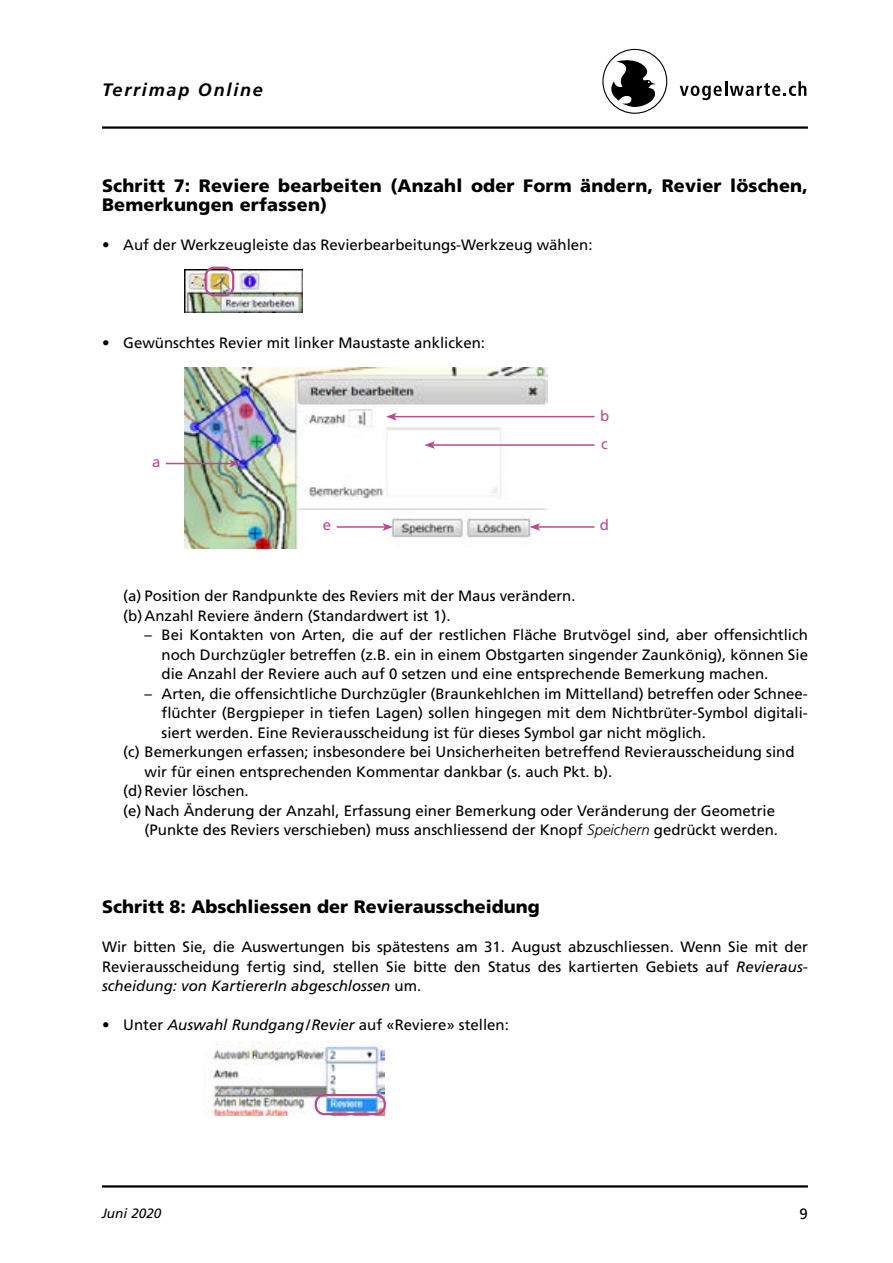
<style>
.page{position:relative;width:893px;height:1263px;background:#fff}
.page>*{position:absolute;margin:0;border:0;box-sizing:border-box;transform-origin:0 0}
.t1{font:900 18px/19.5px "Frutiger LT Std";letter-spacing:.01em;color:#000}
.t2{font:italic 700 18px "Frutiger LT Std";letter-spacing:.1em;color:#000}
.t3{font:15px/19.5px "Frutiger LT Std";color:#000;text-align:justify}
.t4{font:15px/27.6px "Frutiger LT Std";color:#ba4a90}
.t5{font:italic 13.5px "Frutiger LT Std";color:#000}
.s1{font-weight:300;font-style:italic}
.s2{font-style:italic}
</style>
<div class="page">
<hr style="left:102px;top:126px;width:706px;height:3px;background:#000">
<hr style="left:102px;top:1185px;width:706px;height:2px;background:#000">
<svg style="left:680px;top:81px;width:126px;height:19px"></svg>
<svg style="left:611px;top:56px;width:45px;height:51px"></svg>
<div style="left:602px;top:49px;width:65px;height:65px;border:1px solid #000;border-radius:50%"></div>
<img style="left:184px;top:269px;width:118px;height:44px">
<div style="left:205px;top:267px;width:29px;height:29px;border:2px solid #ba4a90;border-radius:9px"></div>
<img style="left:185px;top:367px;width:363px;height:181px">
<hr style="left:166px;top:463px;width:66px;height:1px;background:#ba4a90">
<svg style="left:229px;top:460px;width:11px;height:7px"></svg>
<hr style="left:394px;top:416px;width:200px;height:1px;background:#ba4a90">
<svg style="left:386px;top:413px;width:11px;height:7px"></svg>
<hr style="left:433px;top:444px;width:161px;height:2px;background:#ba4a90">
<svg style="left:424px;top:441px;width:11px;height:8px"></svg>
<hr style="left:538px;top:526px;width:56px;height:2px;background:#ba4a90">
<svg style="left:530px;top:523px;width:10px;height:8px"></svg>
<hr style="left:337px;top:526px;width:48px;height:2px;background:#ba4a90">
<svg style="left:382px;top:523px;width:11px;height:8px"></svg>
<img style="left:203px;top:1041px;width:181px;height:75px">
<div style="left:315px;top:1094px;width:71px;height:21px;border:2px solid #ba4a90;border-radius:9px"></div>
<p class="t2" style="left:102px;top:79px;width:162px">Terrimap Online</p>
<p class="t1" style="left:102px;top:176px;width:707px">Schritt 7: Reviere bearbeiten (Anzahl oder Form ändern, Revier löschen,<br>Bemerkungen erfassen)</p>
<p class="t3" style="left:102px;top:235px;width:492px">• Auf der Werkzeugleiste das Revierbearbeitungs-Werkzeug wählen:</p>
<p class="t3" style="left:102px;top:333px;width:385px">• Gewünschtes Revier mit linker Maustaste anklicken:</p>
<p class="t4" style="left:152px;top:448px;width:10px">a</p>
<p class="t4" style="left:600px;top:402px;width:11px">b c</p>
<p class="t4" style="left:323px;top:511px;width:10px">e</p>
<p class="t4" style="left:600px;top:511px;width:11px">d</p>
<p class="t3" style="left:123px;top:586px;width:454px">(a) Position der Randpunkte des Reviers mit der Maus verändern. (b)Anzahl Reviere ändern (Standardwert ist 1).</p>
<p class="t3" style="left:162px;top:625px;width:648px;text-indent:-17px">– Bei Kontakten von Arten, die auf der restlichen Fläche Brutvögel sind, aber offensichtlich noch Durchzügler betreffen (z.B. ein in einem Obstgarten singender Zaunkönig), können Sie die Anzahl der Reviere auch auf 0 setzen und eine entsprechende Bemerkung machen.</p>
<p class="t3" style="left:145px;top:684px;width:665px">– Arten, die offensichtliche Durchzügler (Braunkehlchen im Mittelland) betreffen oder Schnee-</p>
<p class="t3" style="left:162px;top:703px;width:648px">flüchter (Bergpieper in tiefen Lagen) sollen hingegen mit dem Nichtbrüter-Symbol digitali-</p>
<p class="t3" style="left:162px;top:723px;width:546px">siert werden. Eine Revierausscheidung ist für dieses Symbol gar nicht möglich.</p>
<p class="t3" style="left:123px;top:742px;width:673px">(c) Bemerkungen erfassen; insbesondere bei Unsicherheiten betreffend Revierausscheidung sind</p>
<p class="t3" style="left:145px;top:762px;width:469px">wir für einen entsprechenden Kommentar dankbar (s. auch Pkt. b).</p>
<p class="t3" style="left:123px;top:781px;width:127px">(d)Revier löschen.</p>
<p class="t3" style="left:123px;top:801px;width:653px">(e) Nach Änderung der Anzahl, Erfassung einer Bemerkung oder Veränderung der Geometrie</p>
<p class="t3" style="left:145px;top:820px;width:635px">(Punkte des Reviers verschieben) muss anschliessend der Knopf <span class="s1">Speichern</span> gedrückt werden.</p>
<p class="t1" style="left:102px;top:897px;width:439px">Schritt 8: Abschliessen der Revierausscheidung</p>
<p class="t3" style="left:102px;top:937px;width:707px">Wir bitten Sie, die Auswertungen bis spätestens am 31. August abzuschliessen. Wenn Sie mit der Revierausscheidung fertig sind, stellen Sie bitte den Status des kartierten Gebiets auf <span class="s2">Revieraus&shy;scheidung: von KartiererIn abgeschlossen</span> um.</p>
<p class="t3" style="left:102px;top:1015px;width:408px">• Unter <span class="s2">Auswahl Rundgang/Revier</span> auf «Reviere» stellen:</p>
<p class="t5" style="left:102px;top:1205px;width:61px">Juni 2020</p>
<p class="t3" style="left:800px;top:1204px;width:10px">9</p>
</div>
